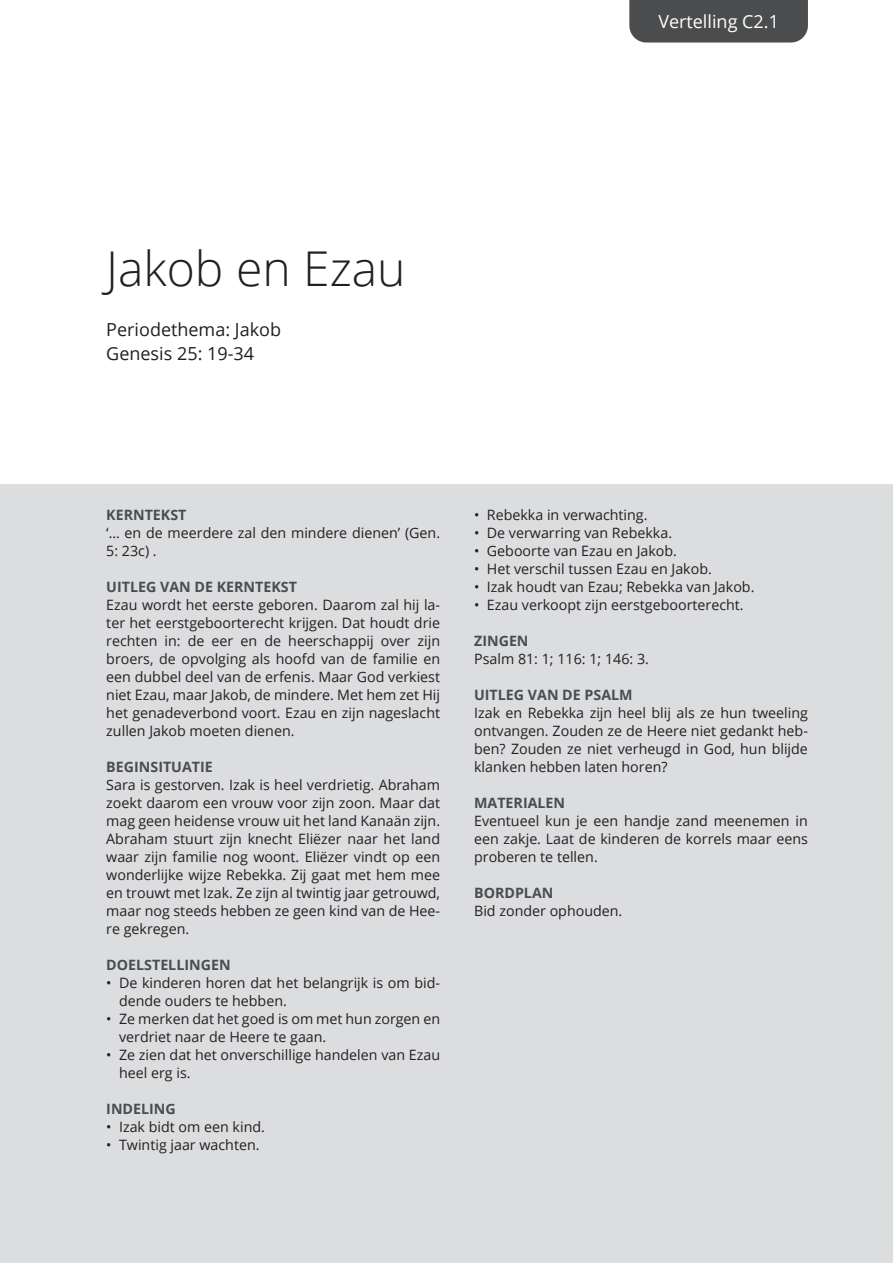
<style>
.page{position:relative;width:893px;height:1263px;background:#fff}
.page>*{position:absolute;margin:0;border:0;box-sizing:border-box;transform-origin:0 0}
.Hoofdkop{font:300 48px "Open Sans";color:#231f20}
.Onderkopje{font:18px "Open Sans";color:#231f20}
.t1{font:18px "Open Sans";color:#fff}
.Body{font:14.25px/18px "Open Sans";color:#231f20}
.Tussenkop{font:700 14.25px "Open Sans";color:#4b4c4d}
</style>
<div class="page">
<div style="left:0;top:484px;width:893px;height:779px;background:#dcdddf"></div>
<div style="left:629px;top:0;width:179px;height:43px;background:#4b4c4d"></div>
<p class="t1" style="left:658px;top:9px;width:122px">Vertelling C2.1</p>
<p class="Hoofdkop" style="left:106px;top:236px;width:301px">Jakob en Ezau</p>
<p class="Onderkopje" style="left:106px;top:317px;width:176px">Periodethema: Jakob</p>
<p class="Onderkopje" style="left:106px;top:341px;width:149px">Genesis 25: 19-34</p>
<p class="Tussenkop" style="left:106px;top:505px;width:82px">KERNTEKST</p>
<p class="Body" style="left:106px;top:524px;width:335px">‘… en de meerdere zal den mindere dienen’ (Gen.<br>5: 23c) .</p>
<p class="Tussenkop" style="left:106px;top:577px;width:192px">UITLEG VAN DE KERNTEKST</p>
<p class="Body" style="left:106px;top:596px;width:335px;text-align:justify">Ezau wordt het eerste geboren. Daarom zal hij la&shy;ter het eerstgeboorterecht krijgen. Dat houdt drie rechten in: de eer en de heerschappij over zijn broers, de opvolging als hoofd van de familie en een dubbel deel van de erfenis. Maar God verkiest niet Ezau, maar Jakob, de mindere. Met hem zet Hij het genadeverbond voort. Ezau en zijn nageslacht zullen Jakob moeten dienen.</p>
<p class="Tussenkop" style="left:106px;top:757px;width:108px">BEGINSITUATIE</p>
<p class="Body" style="left:106px;top:776px;width:335px;text-align:justify">Sara is gestorven. Izak is heel verdrietig. Abraham zoekt daarom een vrouw voor zijn zoon. Maar dat mag geen heidense vrouw uit het land Kanaän zijn.<br>Abraham stuurt zijn knecht Eliëzer naar het land waar zijn familie nog woont. Eliëzer vindt op een wonderlijke wijze Rebekka. Zij gaat met hem mee en trouwt met Izak. Ze zijn al twintig jaar getrouwd, maar nog steeds hebben ze geen kind van de Hee&shy;re gekregen.</p>
<p class="Tussenkop" style="left:106px;top:955px;width:126px">DOELSTELLINGEN</p>
<p class="Body" style="left:119px;top:974px;width:323px;text-indent:-13px">• De kinderen horen dat het belangrijk is om bid&shy;dende ouders te hebben.</p>
<p class="Body" style="left:119px;top:1010px;width:323px;text-indent:-13px">• Ze merken dat het goed is om met hun zorgen en verdriet naar de Heere te gaan.</p>
<p class="Body" style="left:119px;top:1046px;width:323px;text-indent:-13px">• Ze zien dat het onverschillige handelen van Ezau heel erg is.</p>
<p class="Tussenkop" style="left:106px;top:1099px;width:71px">INDELING</p>
<p class="Body" style="left:106px;top:1118px;width:160px">• Izak bidt om een kind.</p>
<p class="Body" style="left:106px;top:1136px;width:155px">• Twintig jaar wachten.</p>
<p class="Body" style="left:474px;top:506px;width:175px">• Rebekka in verwachting.</p>
<p class="Body" style="left:474px;top:524px;width:200px">• De verwarring van Rebekka.</p>
<p class="Body" style="left:474px;top:542px;width:204px">• Geboorte van Ezau en Jakob.</p>
<p class="Body" style="left:474px;top:560px;width:239px">• Het verschil tussen Ezau en Jakob.</p>
<p class="Body" style="left:474px;top:578px;width:282px">• Izak houdt van Ezau; Rebekka van Jakob.</p>
<p class="Body" style="left:474px;top:596px;width:271px">• Ezau verkoopt zijn eerstgeboorterecht.</p>
<p class="Tussenkop" style="left:474px;top:631px;width:56px">ZINGEN</p>
<p class="Body" style="left:474px;top:650px;width:176px">Psalm 81: 1; 116: 1; 146: 3.</p>
<p class="Tussenkop" style="left:474px;top:685px;width:160px">UITLEG VAN DE PSALM</p>
<p class="Body" style="left:474px;top:704px;width:335px;text-align:justify">Izak en Rebekka zijn heel blij als ze hun tweeling ontvangen. Zouden ze de Heere niet gedankt heb&shy;ben? Zouden ze niet verheugd in God, hun blijde klanken hebben laten horen?</p>
<p class="Tussenkop" style="left:474px;top:793px;width:93px">MATERIALEN</p>
<p class="Body" style="left:474px;top:812px;width:335px;text-align:justify">Eventueel kun je een handje zand meenemen in een zakje. Laat de kinderen de korrels maar eens proberen te tellen.</p>
<p class="Tussenkop" style="left:474px;top:883px;width:81px">BORDPLAN</p>
<p class="Body" style="left:474px;top:902px;width:150px">Bid zonder ophouden.</p>
</div>
